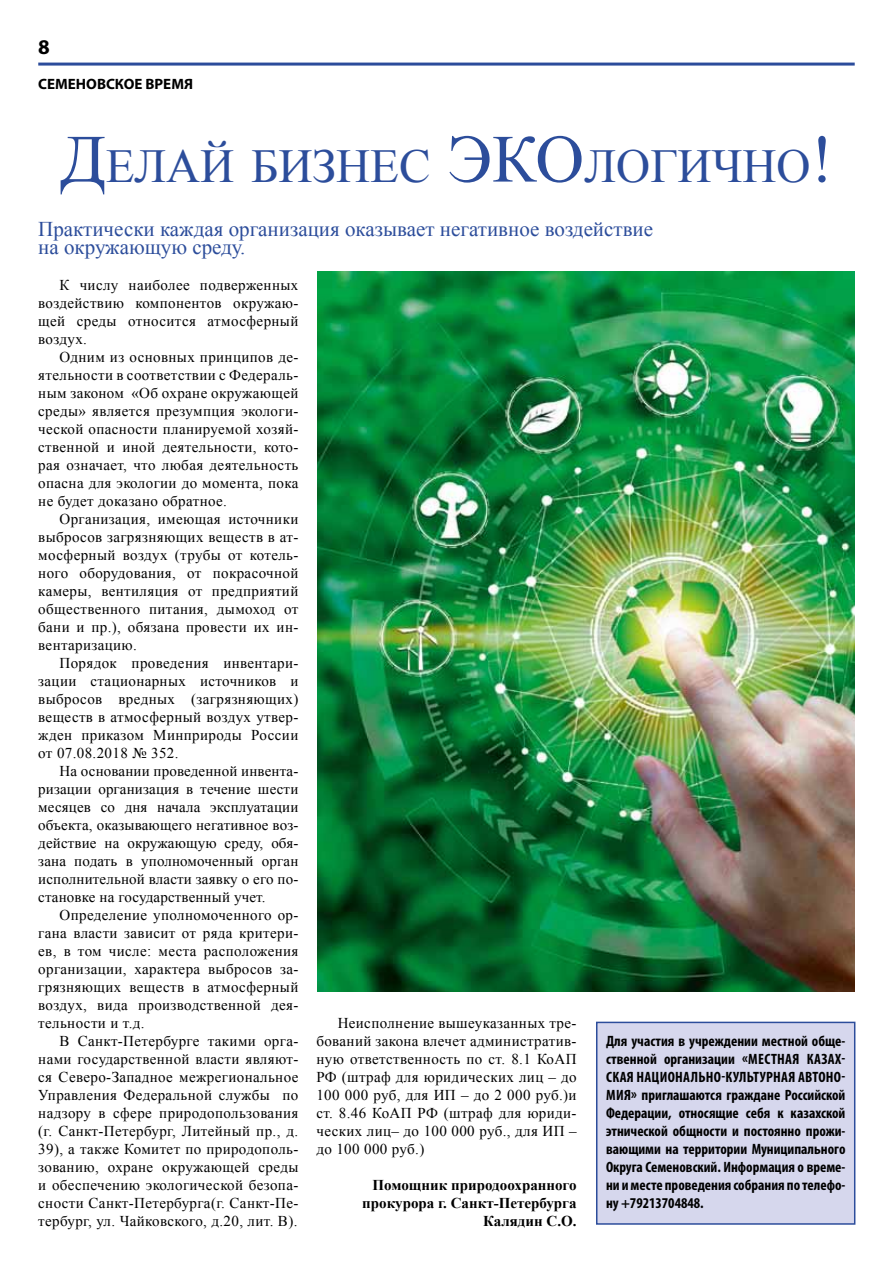
<style>
.page{position:relative;width:893px;height:1263px;background:#fff}
.page>*{position:absolute;margin:0;border:0;box-sizing:border-box;transform-origin:0 0}
.t1{font:47.25px "Times New Roman";color:#2c4d9b}
.t2{font:21px/18px "Times New Roman";color:#2c4d9b}
.t3{font:700 21px "Myriad Pro";color:#000}
.t4{font:15px/18px "Times New Roman";letter-spacing:.025em;color:#000;text-align:justify}
.t5{font:700 condensed 15px/18px "Myriad Pro";color:#000;text-align:justify}
.t6{font:700 15px/18px "Times New Roman";color:#000;text-align:right}
.t7{font:700 15px "Myriad Pro";color:#000}
.s1{font-size:67.5px}
</style>
<div class="page">
<hr style="left:38px;top:63px;width:817px;height:3px;background:#2b4c9b">
<img style="left:317px;top:272px;width:538px;height:720px">
<div style="left:597px;top:1022px;width:258px;height:202px;background:#d6d7ed"></div>
<div style="left:596px;top:1022px;width:259px;height:203px;border:2px solid #2c4d9b"></div>
<h2 class="t3" style="left:38px;top:33px;width:13px">8</h2>
<p class="t7" style="left:38px;top:74px;width:156px">СЕМЕНОВСКОЕ ВРЕМЯ</p>
<h1 class="t1" style="left:60px;top:134px;width:775px"><span class="s1">Д</span>елай бизнес <span class="s1">ЭКО</span>логично<span class="s1">!</span></h1>
<h2 class="t2" style="left:38px;top:219px;width:616px">Практически каждая организация оказывает негативное воздействие на окружающую среду.</h2>
<p class="t4" style="left:38px;top:275px;width:262px;text-indent:21px">К числу наиболее подверженных воздействию компонентов окружаю&shy;щей среды относится атмосферный воздух.</p>
<p class="t4" style="left:38px;top:347px;width:262px;text-indent:21px">Одним из основных принципов де&shy;ятельности в соответствии с Федераль&shy;ным законом «Об охране окружающей среды» является презумпция экологи&shy;ческой опасности планируемой хозяй&shy;ственной и иной деятельности, кото&shy;рая означает, что любая деятельность опасна для экологии до момента, пока не будет доказано обратное.</p>
<p class="t4" style="left:38px;top:509px;width:262px;text-indent:21px">Организация, имеющая источники выбросов загрязняющих веществ в ат&shy;мосферный воздух (трубы от котель&shy;ного оборудования, от покрасочной камеры, вентиляция от предприятий общественного питания, дымоход от бани и пр.), обязана провести их ин&shy;вентаризацию.</p>
<p class="t4" style="left:38px;top:653px;width:262px;text-indent:21px">Порядок проведения инвентари&shy;зации стационарных источников и выбросов вредных (загрязняющих) веществ в атмосферный воздух утвер&shy;жден приказом Минприроды России от 07.08.2018 № 352.</p>
<p class="t4" style="left:38px;top:761px;width:262px;text-indent:21px">На основании проведенной инвента&shy;ризации организация в течение шести месяцев со дня начала эксплуатации объекта, оказывающего негативное воз&shy;действие на окружающую среду, обя&shy;зана подать в уполномоченный орган исполнительной власти заявку о его по&shy;становке на государственный учет.</p>
<p class="t4" style="left:38px;top:905px;width:262px;text-indent:21px">Определение уполномоченного ор&shy;гана власти зависит от ряда критери&shy;ев, в том числе: места расположения организации, характера выбросов за&shy;грязняющих веществ в атмосферный воздух, вида производственной дея&shy;тельности и т.д.</p>
<p class="t4" style="left:38px;top:1031px;width:262px;text-indent:21px">В Санкт-Петербурге такими орга&shy;нами государственной власти являют&shy;ся Северо-Западное межрегиональное Управления Федеральной службы по надзору в сфере природопользования (г. Санкт-Петербург, Литейный пр., д.<br>39), а также Комитет по природополь&shy;зованию, охране окружающей среды и обеспечению экологической безопа&shy;сности Санкт-Петербурга(г. Санкт-Пе&shy;тербург, ул. Чайковского, д.20, лит. В).</p>
<p class="t4" style="left:316px;top:1013px;width:262px;text-indent:21px">Неисполнение вышеуказанных тре&shy;бований закона влечет административ&shy;ную ответственность по ст. 8.1 КоАП РФ (штраф для юридических лиц – до 100 000 руб, для ИП – до 2 000 руб.)и ст. 8.46 КоАП РФ (штраф для юриди&shy;ческих лиц– до 100 000 руб., для ИП – до 100 000 руб.)</p>
<p class="t6" style="left:362px;top:1175px;width:216px">Помощник природоохранного прокурора г. Санкт-Петербурга<br>Калядин С.О.</p>
<p class="t5" style="left:606px;top:1031px;width:241px">Для участия в учреждении местной обще&shy;ственной организации «Местная Казах&shy;ская национально-культурная автоно&shy;мия» приглашаются граждане Российской Федерации, относящие себя к казахской этнической общности и постоянно прожи&shy;вающими на территории Муниципального Округа Семеновский. Информация о време&shy;ни и месте проведения собрания по телефо&shy;ну +79213704848.</p>
</div>
